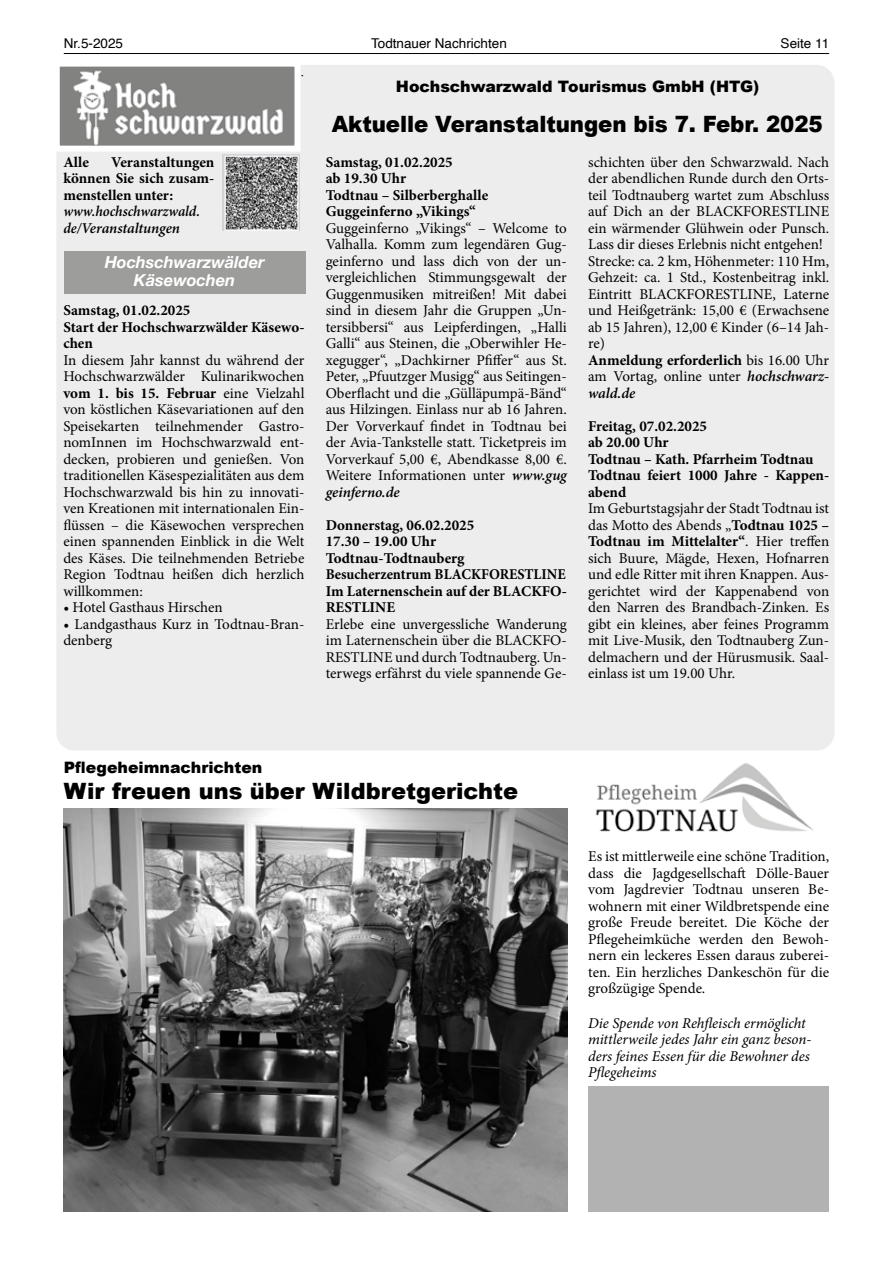
<style>
.page{position:relative;width:893px;height:1263px;background:#fff}
.page>*{position:absolute;margin:0;border:0;box-sizing:border-box;transform-origin:0 0}
.t1{font:900 22.5px "Arial";letter-spacing:-.005em;color:#000;scale:.95 1}
.t2{font:900 22.5px "Arial";letter-spacing:-.005em;color:#000}
.t3{font:italic 700 16.5px/18px "Helvetica Neue";color:#fff;text-align:center}
.t4{font:900 15.75px "Arial";color:#000}
.t5{font:15.75px "Times New Roman";color:#000}
.t6{font:15px/16.5px "Minion Pro";color:#000;text-align:justify}
.t7{font:700 15px/16.5px "Minion Pro";color:#000}
.t8{font:italic 15px/16.5px "Minion Pro";letter-spacing:-.005em;color:#000}
.t9{font:italic 600 15px/16.5px "Minion Pro";color:#000;scale:.95 1}
.t10{font:13.5px "Helvetica";color:#000}
.s1{font-weight:700}
.s2{font-weight:600;font-style:italic}
</style>
<div class="page">
<hr style="left:64px;top:53px;width:765px;height:1px;background:#000">
<div style="left:56px;top:65px;width:778px;height:685px;background:#ededed;border-radius:18px"></div>
<img style="left:61px;top:68px;width:232px;height:77px">
<div style="left:54px;top:61px;width:246px;height:91px;border:6px solid #fff"></div>
<img style="left:223px;top:155px;width:76px;height:76px">
<div style="left:64px;top:251px;width:241px;height:43px;background:#9d9d9c"></div>
<div style="left:588px;top:1087px;width:241px;height:125px;background:#b3b2b2"></div>
<img style="left:596px;top:763px;width:217px;height:69px">
<img style="left:64px;top:808px;width:503px;height:404px">
<p class="t10" style="left:64px;top:33px;width:61px">Nr.5-2025</p>
<p class="t10" style="left:371px;top:33px;width:137px">Todtnauer Nachrichten</p>
<p class="t10" style="left:781px;top:33px;width:50px">Seite 11</p>
<p class="t5" style="left:300px;top:60px;width:5px">.</p>
<p class="t7" style="left:63px;top:154px;width:153px;text-align:justify;text-indent:48px">Veranstaltungen können Sie sich zusam&shy;menstellen unter:</p>
<p class="t9" style="left:63px;top:203px;width:145px">www.hochschwarzwald. de/Veranstaltungen</p>
<p class="t7" style="left:63px;top:154px;width:27px">Alle</p>
<p class="t3" style="left:105px;top:254px;width:161px">Hochschwarzwälder<br>Käsewochen</p>
<p class="t7" style="left:63px;top:302px;width:243px">Samstag, 01.02.2025<br>Start der Hochschwarzwälder Käsewo&shy;chen</p>
<p class="t6" style="left:63px;top:352px;width:243px">In diesem Jahr kannst du während der Hochschwarzwälder Kulinarikwochen <span class="s1">vom 1. bis 15. Februar</span> eine Vielzahl von köstlichen Käsevariationen auf den Speisekarten teilnehmender Gastro&shy;nomInnen im Hochschwarzwald ent&shy;decken, probieren und genießen. Von traditionellen Käsespezialitäten aus dem Hochschwarzwald bis hin zu innovati&shy;ven Kreationen mit internationalen Ein&shy;flüssen – die Käsewochen versprechen einen spannenden Einblick in die Welt des Käses. Die teilnehmenden Betriebe Region Todtnau heißen dich herzlich willkommen:</p>
<p class="t6" style="left:63px;top:599px;width:161px">• Hotel Gasthaus Hirschen</p>
<p class="t6" style="left:63px;top:616px;width:243px">• Landgasthaus Kurz in Todtnau-Bran&shy;denberg</p>
<p class="t4" style="left:396px;top:75px;width:365px">Hochschwarzwald Tourismus GmbH (HTG)</p>
<h1 class="t1" style="left:332px;top:107px;width:518px">Aktuelle Veranstaltungen bis 7. Febr. 2025</h1>
<p class="t7" style="left:326px;top:154px;width:164px">Samstag, 01.02.2025<br>ab 19.30 Uhr<br>Todtnau – Silberberghalle<br>Guggeinferno „Vikings“</p>
<p class="t6" style="left:326px;top:220px;width:243px">Guggeinferno „Vikings“ – Welcome to Valhalla. Komm zum legendären Gug&shy;geinferno und lass dich von der un&shy;vergleichlichen Stimmungsgewalt der Guggenmusiken mitreißen! Mit dabei sind in diesem Jahr die Gruppen „Un&shy;tersibbersi“ aus Leipferdingen, „Halli Galli“ aus Steinen, die „Oberwihler He&shy;xegugger“, „Dachkirner Pfiffer“ aus St.<br>Peter, „Pfuutzger Musigg“ aus Seitingen-Oberflacht und die „Gülläpumpä-Bänd“ aus Hilzingen. Einlass nur ab 16 Jahren.<br>Der Vorverkauf findet in Todtnau bei der Avia-Tankstelle statt. Ticketpreis im Vorverkauf 5,00 €, Abendkasse 8,00 €.<br>Weitere Informationen unter <span class="s2">www.gug geinferno.de</span></p>
<p class="t7" style="left:326px;top:517px;width:243px">Donnerstag, 06.02.2025<br>17.30 – 19.00 Uhr<br>Todtnau-Todtnauberg<br>Besucherzentrum BLACKFORESTLINE<br>Im Laternenschein auf der BLACKFO-<br>RESTLINE</p>
<p class="t6" style="left:326px;top:616px;width:243px">Erlebe eine unvergessliche Wanderung im Laternenschein über die BLACKFO-RESTLINE und durch Todtnauberg. Un&shy;terwegs erfährst du viele spannende Ge-</p>
<p class="t6" style="left:588px;top:154px;width:243px;text-align:left">schichten über den Schwarzwald. Nach der abendlichen Runde durch den Orts&shy;teil Todtnauberg wartet zum Abschluss auf Dich an der BLACKFORESTLINE ein wärmender Glühwein oder Punsch.<br>Lass dir dieses Erlebnis nicht entgehen!<br>Strecke: ca. 2 km, Höhenmeter: 110 Hm, Gehzeit: ca. 1 Std., Kostenbeitrag inkl.<br>Eintritt BLACKFORESTLINE, Laterne und Heißgetränk: 15,00 € (Erwachsene ab 15 Jahren), 12,00 € Kinder (6–14 Jah&shy;re)<br><span class="s1">Anmeldung erforderlich</span> bis 16.00 Uhr am Vortag, online unter <span class="s2">hochschwarz&shy;wald.de</span></p>
<p class="t7" style="left:588px;top:418px;width:243px">Freitag, 07.02.2025<br>ab 20.00 Uhr<br>Todtnau – Kath. Pfarrheim Todtnau<br>Todtnau feiert 1000 Jahre - Kappen&shy;abend</p>
<p class="t6" style="left:588px;top:500px;width:243px">Im Geburtstagsjahr der Stadt Todtnau ist das Motto des Abends „<span class="s1">Todtnau 1025 – Todtnau im Mittelalter“</span>. Hier treffen sich Buure, Mägde, Hexen, Hofnarren und edle Ritter mit ihren Knappen. Aus&shy;gerichtet wird der Kappenabend von den Narren des Brandbach-Zinken. Es gibt ein kleines, aber feines Programm mit Live-Musik, den Todtnauberg Zun&shy;delmachern und der Hürusmusik. Saal&shy;einlass ist um 19.00 Uhr.</p>
<p class="t4" style="left:64px;top:756px;width:200px">Pflegeheimnachrichten</p>
<h1 class="t2" style="left:64px;top:774px;width:456px">Wir freuen uns über Wildbretgerichte</h1>
<p class="t6" style="left:588px;top:848px;width:242px">Es ist mittlerweile eine schöne Tradition, dass die Jagdgesellschaft Dölle-Bauer vom Jagdrevier Todtnau unseren Be&shy;wohnern mit einer Wildbretspende eine große Freude bereitet. Die Köche der Pflegeheimküche werden den Bewoh&shy;nern ein leckeres Essen daraus zuberei&shy;ten. Ein herzliches Dankeschön für die großzügige Spende.</p>
<p class="t8" style="left:588px;top:1014px;width:225px">Die Spende von Rehfleisch ermöglicht mittlerweile jedes Jahr ein ganz beson&shy;ders feines Essen für die Bewohner des<br>Pflegeheims</p>
</div>
